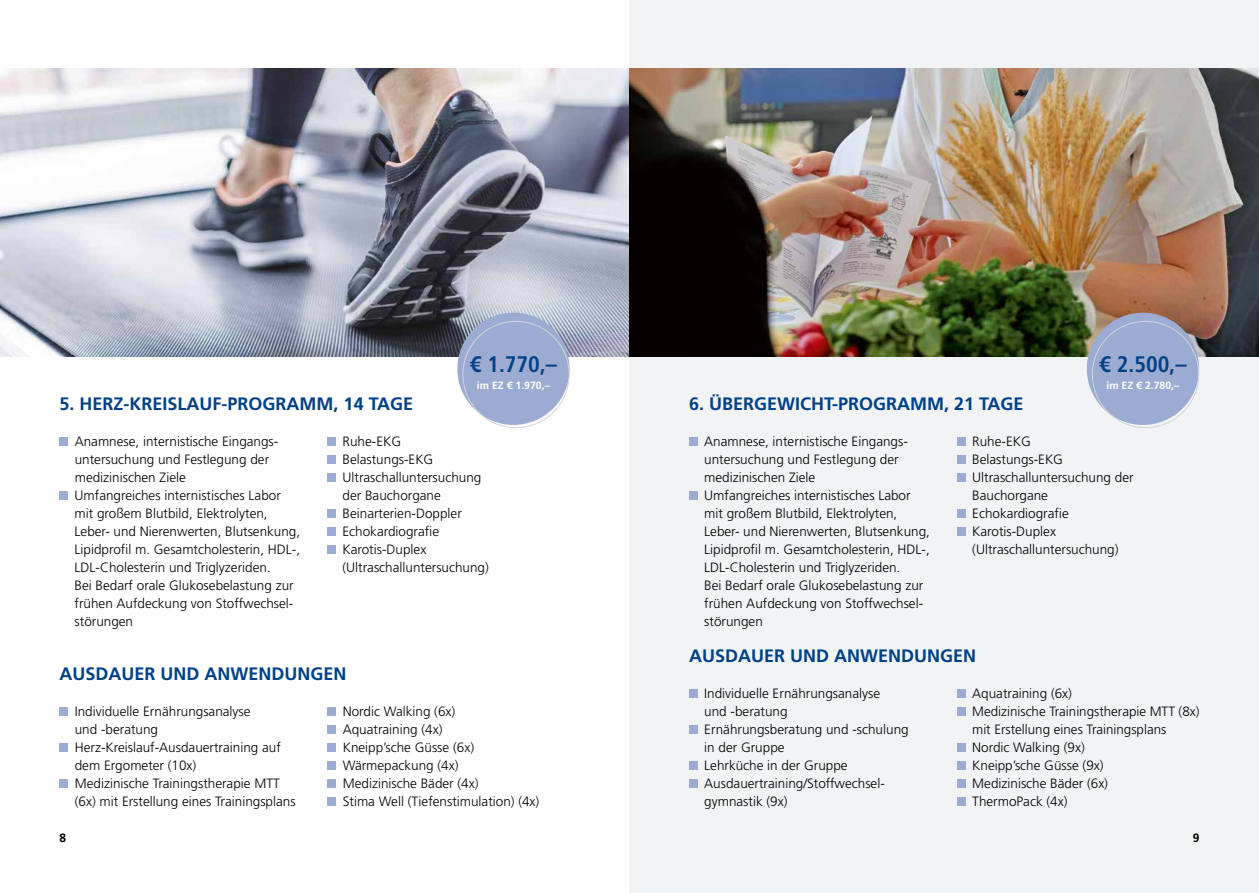
<style>
.page{position:relative;width:1259px;height:893px;background:#fff}
.page>*{position:absolute;margin:0;border:0;box-sizing:border-box;transform-origin:0 0}
.t1{font:700 condensed 22.5px "Frutiger LT Pro";color:#004188}
.t2{font:700 18px "Frutiger LT Pro";color:#004188}
.t3{font:300 13.5px/18px "Frutiger LT Pro";color:#000}
.t4{font:700 12px "Frutiger LT Pro";color:#000}
.t5{font:700 10.5px "Frutiger LT Pro";color:#fff}
</style>
<div class="page">
<div style="left:629px;top:0;width:630px;height:893px;background:#f1f3f4"></div>
<div style="left:60px;top:438px;width:8px;height:8px;background:#9babd1"></div>
<div style="left:60px;top:491px;width:8px;height:9px;background:#9babd1"></div>
<div style="left:327px;top:437px;width:9px;height:9px;background:#9babd1"></div>
<div style="left:327px;top:455px;width:9px;height:9px;background:#9babd1"></div>
<div style="left:327px;top:473px;width:9px;height:9px;background:#9babd1"></div>
<div style="left:327px;top:509px;width:9px;height:9px;background:#9babd1"></div>
<div style="left:327px;top:527px;width:9px;height:9px;background:#9babd1"></div>
<div style="left:327px;top:545px;width:9px;height:9px;background:#9babd1"></div>
<img style="left:0;top:68px;width:1259px;height:288px">
<div style="left:60px;top:708px;width:8px;height:8px;background:#9babd1"></div>
<div style="left:60px;top:744px;width:8px;height:8px;background:#9babd1"></div>
<div style="left:60px;top:780px;width:8px;height:8px;background:#9babd1"></div>
<div style="left:327px;top:708px;width:9px;height:8px;background:#9babd1"></div>
<div style="left:327px;top:726px;width:9px;height:8px;background:#9babd1"></div>
<div style="left:327px;top:744px;width:9px;height:8px;background:#9babd1"></div>
<div style="left:327px;top:762px;width:9px;height:8px;background:#9babd1"></div>
<div style="left:327px;top:780px;width:9px;height:8px;background:#9babd1"></div>
<div style="left:327px;top:798px;width:9px;height:8px;background:#9babd1"></div>
<div style="left:457px;top:313px;width:112px;height:112px;background:#9babd1;border-radius:50%"></div>
<div style="left:689px;top:690px;width:8px;height:8px;background:#9babd1"></div>
<div style="left:689px;top:726px;width:8px;height:8px;background:#9babd1"></div>
<div style="left:689px;top:762px;width:8px;height:8px;background:#9babd1"></div>
<div style="left:689px;top:780px;width:8px;height:8px;background:#9babd1"></div>
<div style="left:957px;top:690px;width:8px;height:8px;background:#9babd1"></div>
<div style="left:957px;top:708px;width:8px;height:8px;background:#9babd1"></div>
<div style="left:957px;top:744px;width:8px;height:8px;background:#9babd1"></div>
<div style="left:957px;top:762px;width:8px;height:8px;background:#9babd1"></div>
<div style="left:957px;top:780px;width:8px;height:8px;background:#9babd1"></div>
<div style="left:957px;top:798px;width:8px;height:8px;background:#9babd1"></div>
<div style="left:1086px;top:313px;width:113px;height:112px;background:#9babd1;border-radius:50%"></div>
<div style="left:689px;top:438px;width:8px;height:8px;background:#9babd1"></div>
<div style="left:689px;top:492px;width:8px;height:8px;background:#9babd1"></div>
<div style="left:957px;top:438px;width:8px;height:8px;background:#9babd1"></div>
<div style="left:957px;top:456px;width:8px;height:8px;background:#9babd1"></div>
<div style="left:957px;top:474px;width:8px;height:8px;background:#9babd1"></div>
<div style="left:957px;top:510px;width:8px;height:8px;background:#9babd1"></div>
<div style="left:957px;top:528px;width:8px;height:8px;background:#9babd1"></div>
<h1 class="t1" style="left:470px;top:351px;width:89px">€ 1.770,–</h1>
<p class="t5" style="left:477px;top:379px;width:74px">im EZ € 1.970,–</p>
<h1 class="t1" style="left:1099px;top:351px;width:89px">€ 2.500,–</h1>
<p class="t5" style="left:1106px;top:379px;width:74px">im EZ € 2.780,–</p>
<h2 class="t2" style="left:60px;top:393px;width:355px">5. HERZ-KREISLAUF-PROGRAMM, 14 TAGE</h2>
<p class="t3" style="left:75px;top:432px;width:227px">Anamnese, internistische Eingangs&shy;untersuchung und Festlegung der medizinischen Ziele<br>Umfangreiches internistisches Labor mit großem Blutbild, Elektrolyten, Leber- und Nierenwerten, Blutsenkung, Lipidprofil m. Gesamtcholesterin, HDL-, LDL-Cholesterin und Triglyzeriden.<br>Bei Bedarf orale Glukosebelastung zur frühen Aufdeckung von Stoffwechsel&shy;störungen</p>
<p class="t3" style="left:342px;top:432px;width:148px">Ruhe-EKG<br>Belastungs-EKG<br>Ultraschalluntersuchung der Bauchorgane<br>Beinarterien-Doppler<br>Echokardiografie<br>Karotis-Duplex (Ultraschalluntersuchung)</p>
<h2 class="t2" style="left:60px;top:663px;width:288px">AUSDAUER UND ANWENDUNGEN</h2>
<p class="t3" style="left:75px;top:702px;width:222px">Individuelle Ernährungsanalyse<br>und -beratung<br>Herz-Kreislauf-Ausdauertraining auf dem Ergometer (10x)<br>Medizinische Trainingstherapie MTT (6x) mit Erstellung eines Trainingsplans</p>
<p class="t3" style="left:343px;top:702px;width:198px">Nordic Walking (6x)<br>Aquatraining (4x)<br>Kneipp’sche Güsse (6x)<br>Wärmepackung (4x)<br>Medizinische Bäder (4x)<br>Stima Well (Tiefenstimulation) (4x)</p>
<h2 class="t2" style="left:689px;top:393px;width:336px">6. ÜBERGEWICHT-PROGRAMM, 21 TAGE</h2>
<p class="t3" style="left:704px;top:432px;width:227px">Anamnese, internistische Eingangs&shy;untersuchung und Festlegung der medizinischen Ziele<br>Umfangreiches internistisches Labor mit großem Blutbild, Elektrolyten, Leber- und Nierenwerten, Blutsenkung, Lipidprofil m. Gesamtcholesterin, HDL-, LDL-Cholesterin und Triglyzeriden.<br>Bei Bedarf orale Glukosebelastung zur frühen Aufdeckung von Stoffwechsel&shy;störungen</p>
<p class="t3" style="left:972px;top:432px;width:163px">Ruhe-EKG<br>Belastungs-EKG<br>Ultraschalluntersuchung der<br>Bauchorgane<br>Echokardiografie<br>Karotis-Duplex (Ultraschalluntersuchung)</p>
<h2 class="t2" style="left:689px;top:645px;width:288px">AUSDAUER UND ANWENDUNGEN</h2>
<p class="t3" style="left:704px;top:684px;width:206px">Individuelle Ernährungsanalyse<br>und -beratung<br>Ernährungsberatung und -schulung in der Gruppe<br>Lehrküche in der Gruppe<br>Ausdauertraining/Stoffwechsel&shy;gymnastik (9x)</p>
<p class="t3" style="left:972px;top:684px;width:229px">Aquatraining (6x)<br>Medizinische Trainingstherapie MTT (8x) mit Erstellung eines Trainingsplans<br>Nordic Walking (9x)<br>Kneipp’sche Güsse (9x)<br>Medizinische Bäder (6x)<br>ThermoPack (4x)</p>
<p class="t4" style="left:60px;top:831px;width:8px">8</p>
<p class="t4" style="left:1192px;top:831px;width:8px">9</p>
</div>
